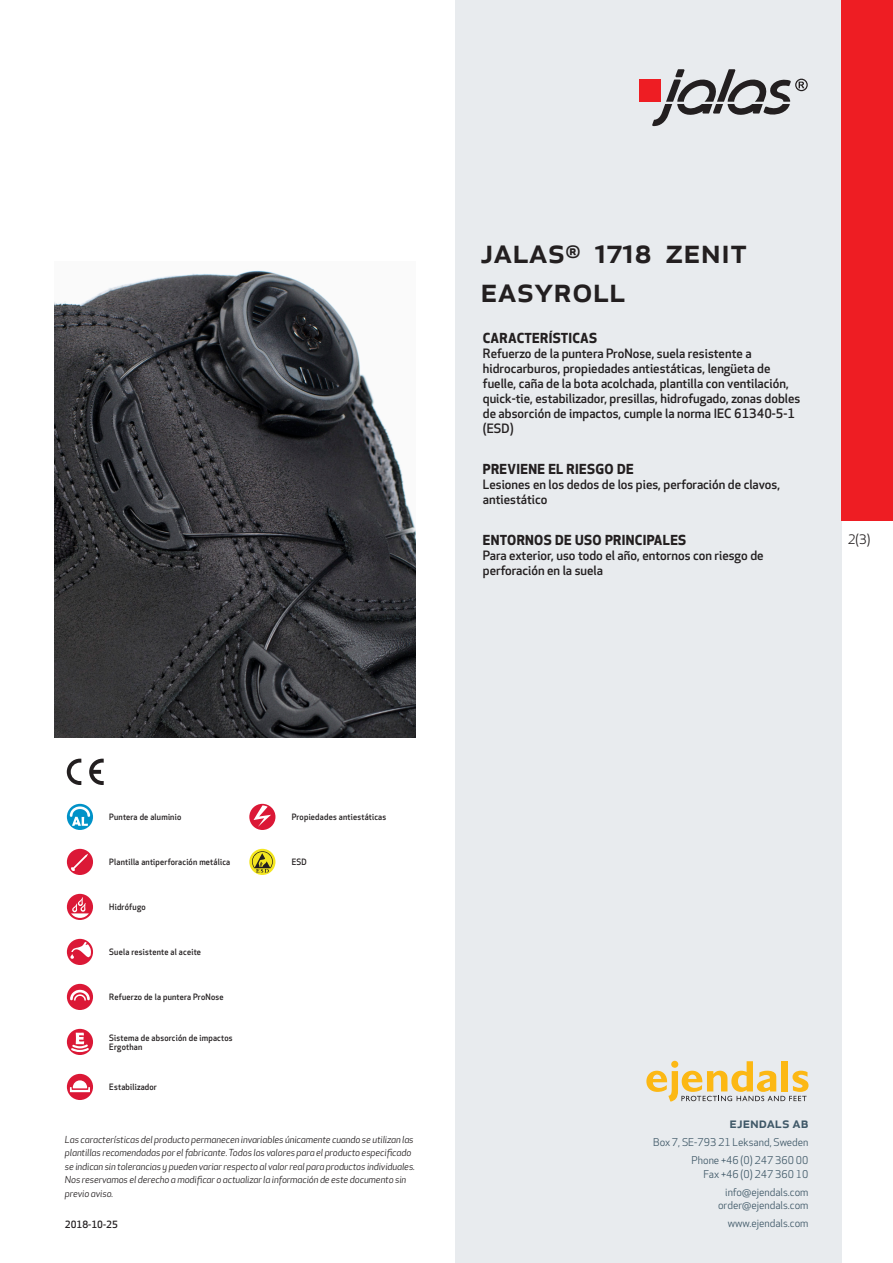
<style>
.page{position:relative;width:893px;height:1263px;background:#fff}
.page>*{position:absolute;margin:0;border:0;box-sizing:border-box;transform-origin:0 0}
.prodname{font:500 34.5px/39px "Apex New";color:#231f20}
.t1{font:500 15px "Apex New";color:#405968}
.Funktion_body{font:700 13.5px "Apex New";letter-spacing:.025em;color:#231f20}
.t2{font:12.75px "Apex New";color:#231f20}
.Funktion_body-2{font:500 12.6px/15px "Apex New";color:#231f20}
.t3{font:10.5px/18px "Apex New";color:#405968;text-align:right}
.Sidfot_datum{font:500 9.75px "Apex New";color:#231f20}
.t4{font:italic 9.45px/13.5px "Apex New";letter-spacing:-.01em;color:#231f20}
.Artikel{font:500 8.55px/9px "Apex New";letter-spacing:.025em;color:#231f20;scale:.95 1}
</style>
<div class="page">
<div style="left:455px;top:0;width:387px;height:1263px;background:#e8ebee"></div>
<svg style="left:646px;top:1061px;width:162px;height:40px"></svg>
<div style="left:842px;top:0;width:51px;height:520px;background:#ee1d23"></div>
<div style="left:639px;top:80px;width:22px;height:22px;background:#ee1d23"></div>
<svg style="left:652px;top:69px;width:156px;height:57px"></svg>
<svg style="left:67px;top:804px;width:26px;height:26px"></svg>
<svg style="left:70px;top:806px;width:20px;height:20px"></svg>
<div style="left:67px;top:849px;width:26px;height:26px;background:#db1836;border-radius:50%"></div>
<svg style="left:71px;top:854px;width:17px;height:17px"></svg>
<div style="left:67px;top:894px;width:26px;height:26px;background:#db1836;border-radius:50%"></div>
<svg style="left:71px;top:897px;width:18px;height:21px"></svg>
<div style="left:67px;top:939px;width:26px;height:26px;background:#db1836;border-radius:50%"></div>
<svg style="left:70px;top:942px;width:21px;height:17px"></svg>
<div style="left:67px;top:984px;width:26px;height:26px;background:#db1836;border-radius:50%"></div>
<svg style="left:70px;top:990px;width:20px;height:11px"></svg>
<svg style="left:67px;top:1029px;width:26px;height:26px"></svg>
<svg style="left:69px;top:1033px;width:22px;height:20px"></svg>
<svg style="left:67px;top:1074px;width:26px;height:26px"></svg>
<svg style="left:70px;top:1080px;width:20px;height:12px"></svg>
<div style="left:249px;top:804px;width:26px;height:26px;background:#db1836;border-radius:50%"></div>
<svg style="left:254px;top:805px;width:17px;height:22px"></svg>
<svg style="left:249px;top:849px;width:26px;height:26px"></svg>
<svg style="left:252px;top:851px;width:21px;height:22px"></svg>
<svg style="left:89px;top:759px;width:15px;height:26px"></svg>
<svg style="left:67px;top:759px;width:14px;height:26px"></svg>
<img style="left:54px;top:270px;width:361px;height:468px">
<p class="prodname" style="left:480px;top:230px;width:268px">JALAS<sup>®</sup> 1718 Zenit<br>Easyroll</p>
<p class="Funktion_body" style="left:483px;top:328px;width:116px">CARACTERÍSTICAS</p>
<p class="Funktion_body-2" style="left:483px;top:346px;width:319px">Refuerzo de la puntera ProNose, suela resistente a hidrocarburos, propiedades antiestáticas, lengüeta de fuelle, caña de la bota acolchada, plantilla con ventilación, quick-tie, estabilizador, presillas, hidrofugado, zonas dobles de absorción de impactos, cumple la norma IEC 61340-5-1 (ESD)</p>
<p class="Funktion_body" style="left:483px;top:459px;width:152px">PREVIENE EL RIESGO DE</p>
<p class="Funktion_body-2" style="left:483px;top:476px;width:299px">Lesiones en los dedos de los pies, perforación de clavos, antiestático</p>
<p class="Funktion_body" style="left:483px;top:530px;width:205px">ENTORNOS DE USO PRINCIPALES</p>
<p class="Funktion_body-2" style="left:483px;top:547px;width:282px">Para exterior, uso todo el año, entornos con riesgo de perforación en la suela</p>
<p class="t2" style="left:848px;top:531px;width:24px">2(3)</p>
<p class="Artikel" style="left:109px;top:812px;width:77px">Puntera de aluminio</p>
<p class="Artikel" style="left:109px;top:857px;width:129px">Plantilla antiperforación metálica</p>
<p class="Artikel" style="left:109px;top:902px;width:40px">Hidrófugo</p>
<p class="Artikel" style="left:109px;top:947px;width:98px">Suela resistente al aceite</p>
<p class="Artikel" style="left:109px;top:992px;width:122px">Refuerzo de la puntera ProNose</p>
<p class="Artikel" style="left:109px;top:1033px;width:131px">Sistema de absorción de impactos<br>Ergothan</p>
<p class="Artikel" style="left:109px;top:1082px;width:52px">Estabilizador</p>
<p class="Artikel" style="left:292px;top:812px;width:101px">Propiedades antiestáticas</p>
<p class="Artikel" style="left:292px;top:857px;width:17px">ESD</p>
<p class="t4" style="left:65px;top:1132px;width:352px">Las características del producto permanecen invariables únicamente cuando se utilizan las plantillas recomendadas por el fabricante. Todos los valores para el producto especificado se indican sin tolerancias y pueden variar respecto al valor real para productos individuales.<br>Nos reservamos el derecho a modificar o actualizar la información de este documento sin previo aviso.</p>
<p class="Sidfot_datum" style="left:65px;top:1218px;width:54px">2018-10-25</p>
<p class="t1" style="left:729px;top:1113px;width:80px">ejendals ab</p>
<p class="t3" style="left:653px;top:1133px;width:157px">Box 7, SE-793 21 Leksand, Sweden<br>Phone +46 (0) 247 360 00</p>
<p class="t3" style="left:703px;top:1165px;width:107px">Fax +46 (0) 247 360 10 info@ejendals.com</p>
<p class="t3" style="left:718px;top:1196px;width:92px">order@ejendals.com</p>
<p class="t3" style="left:728px;top:1215px;width:82px">www.ejendals.com</p>
</div>
